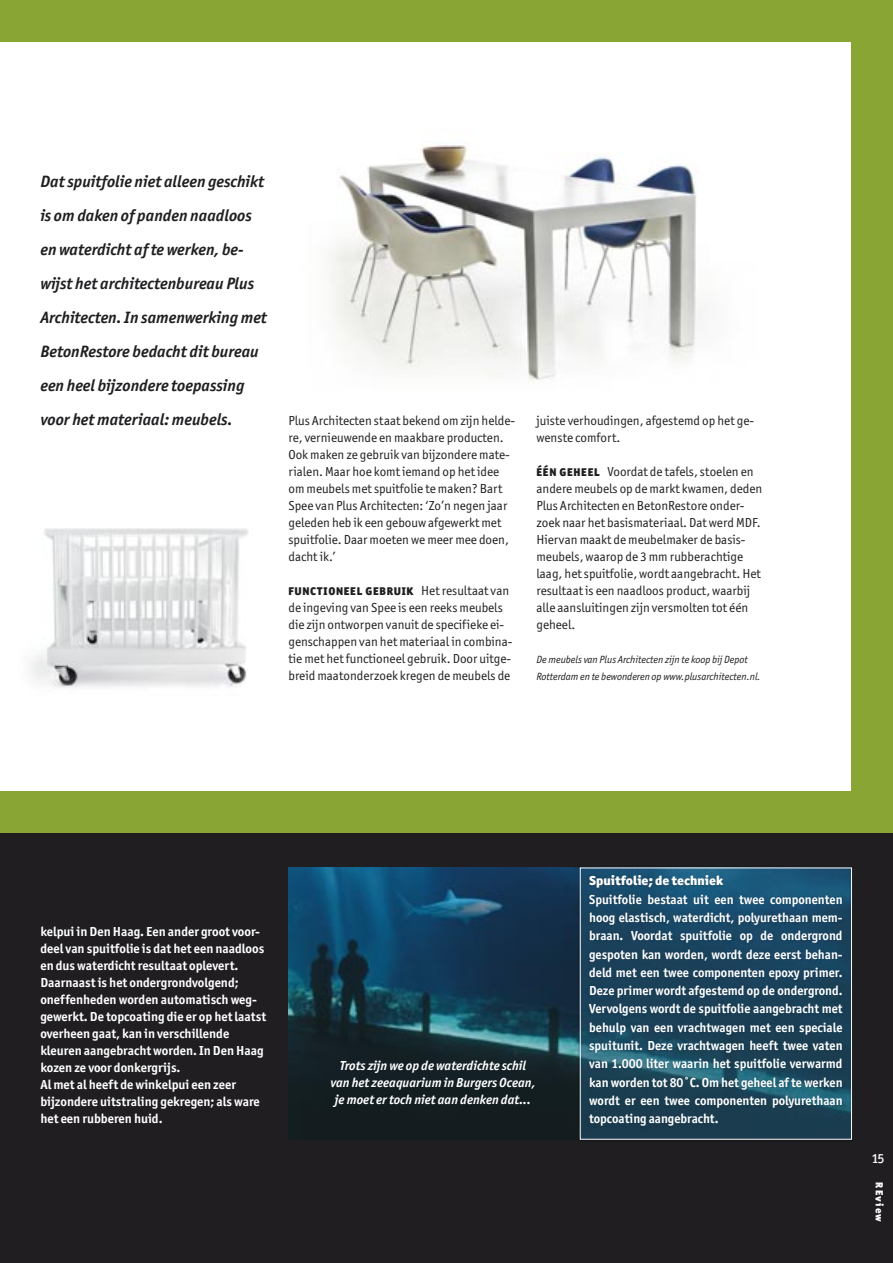
<style>
.page{position:relative;width:893px;height:1263px;background:#fff}
.page>*{position:absolute;margin:0;border:0;box-sizing:border-box;transform-origin:0 0}
.t1{font:italic 700 16.5px/34px "Officina San ITC";color:#201e21}
.t2{font:500 13.5px "Officina San ITC";color:#fff}
.t3{font:700 13.2px/18.3px "Officina San ITC";color:#fff}
.t4{font:13.2px/17px "Officina San ITC";color:#201e21}
.t5{font:italic 700 13.2px/17px "Officina San ITC";color:#fff;text-align:center}
.t6{font:900 13.2px "Officina San ITC";color:#fff}
.t7{font:900 11.25px "Officina San ITC";letter-spacing:.055em;color:#201e21}
.t8{font:italic 10.5px/17px "Officina San ITC";color:#201e21}
.t9{font:900 10.5px "Officina San ITC";letter-spacing:.11em;color:#fff}
.s1{font-weight:400;font-size:13.2px}
.s2{font-weight:900;font-size:11.25px}
</style>
<div class="page">
<div style="left:0;top:0;width:893px;height:833px;background:#89a634"></div>
<div style="left:0;top:43px;width:850px;height:748px;background:#fff"></div>
<div style="left:0;top:833px;width:893px;height:430px;background:#201e21"></div>
<img style="left:288px;top:867px;width:285px;height:273px">
<img style="left:573px;top:867px;width:7px;height:273px">
<img style="left:582px;top:869px;width:268px;height:269px">
<div style="left:580px;top:867px;width:272px;height:273px;border:1px solid #fff"></div>
<img style="left:328px;top:145px;width:369px;height:237px">
<img style="left:30px;top:528px;width:218px;height:160px">
<p class="t1" style="left:40px;top:166px;width:228px">Dat spuitfolie niet alleen geschikt is om daken of panden naadloos en waterdicht af te werken, be&shy;wijst het architectenbureau Plus<br>Architecten. In samenwerking met<br>BetonRestore bedacht dit bureau een heel bijzondere toepassing voor het materiaal: meubels.</p>
<p class="t4" style="left:288px;top:413px;width:228px">Plus Architecten staat bekend om zijn helde&shy;re, vernieuwende en maakbare producten.<br>Ook maken ze gebruik van bijzondere mate&shy;rialen. Maar hoe komt iemand op het idee om meubels met spuitfolie te maken? Bart Spee van Plus Architecten: ‘Zo’n negen jaar geleden heb ik een gebouw afgewerkt met spuitfolie. Daar moeten we meer mee doen, dacht ik.’</p>
<p class="t7" style="left:288px;top:587px;width:222px">FUNCTIONEEL GEBRUIK <span class="s1">Het resultaat van</span></p>
<p class="t4" style="left:288px;top:600px;width:225px">de ingeving van Spee is een reeks meubels die zijn ontworpen vanuit de specifieke ei&shy;genschappen van het materiaal in combina&shy;tie met het functioneel gebruik. Door uitge&shy;breid maatonderzoek kregen de meubels de</p>
<p class="t4" style="left:536px;top:413px;width:219px">juiste verhoudingen, afgestemd op het ge&shy;wenste comfort.</p>
<p class="t4" style="left:536px;top:464px;width:227px"><span class="s2">ÉÉN GEHEEL</span> Voordat de tafels, stoelen en andere meubels op de markt kwamen, deden Plus Architecten en BetonRestore onder&shy;zoek naar het basismateriaal. Dat werd MDF.<br>Hiervan maakt de meubelmaker de basis&shy;meubels, waarop de 3 mm rubberachtige laag, het spuitfolie, wordt aangebracht. Het resultaat is een naadloos product, waarbij alle aansluitingen zijn versmolten tot één geheel.</p>
<p class="t8" style="left:536px;top:652px;width:226px">De meubels van Plus Architecten zijn te koop bij Depot<br>Rotterdam en te bewonderen op www.plusarchitecten.nl.</p>
<p class="t3" style="left:40px;top:924px;width:227px;line-height:17px">kelpui in Den Haag. Een ander groot voor&shy;deel van spuitfolie is dat het een naadloos en dus waterdicht resultaat oplevert.<br>Daarnaast is het ondergrondvolgend; oneffenheden worden automatisch weg&shy;gewerkt. De topcoating die er op het laatst overheen gaat, kan in verschillende kleuren aangebracht worden. In Den Haag kozen ze voor donkergrijs.<br>Al met al heeft de winkelpui een zeer bijzondere uitstraling gekregen; als ware het een rubberen huid.</p>
<p class="t5" style="left:330px;top:1058px;width:207px">Trots zijn we op de waterdichte schil van het zeeaquarium in Burgers Ocean, je moet er toch niet aan denken dat...</p>
<p class="t6" style="left:589px;top:876px;width:136px">Spuitfolie; de techniek</p>
<p class="t3" style="left:589px;top:891px;width:255px;text-align:justify">Spuitfolie bestaat uit een twee componenten hoog elastisch, waterdicht, polyurethaan mem&shy;braan. Voordat spuitfolie op de ondergrond gespoten kan worden, wordt deze eerst behan&shy;deld met een twee componenten epoxy primer.<br>Deze primer wordt afgestemd op de ondergrond.<br>Vervolgens wordt de spuitfolie aangebracht met behulp van een vrachtwagen met een speciale spuitunit. Deze vrachtwagen heeft twee vaten van 1.000 liter waarin het spuitfolie verwarmd kan worden tot 80˚C. Om het geheel af te werken wordt er een twee componenten polyurethaan topcoating aangebracht.</p>
<p class="t2" style="left:872px;top:1153px;width:14px">15</p>
<p class="t9" style="left:883px;top:1182px;width:41px;rotate:90deg">REview</p>
</div>
